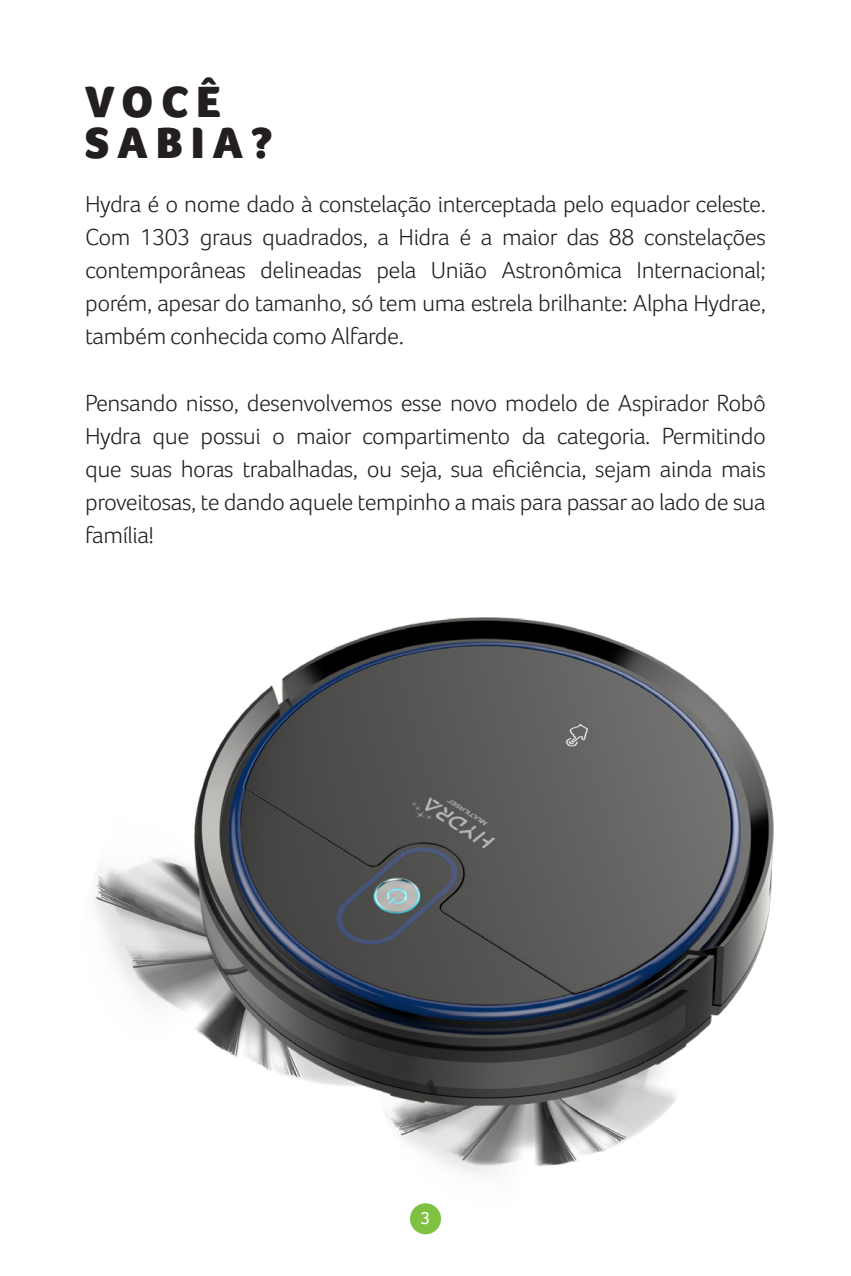
<style>
.page{position:relative;width:851px;height:1276px;background:#fff}
.page>*{position:absolute;margin:0;border:0;box-sizing:border-box;transform-origin:0 0}
.texto{font:900 45px "Foco Corp";letter-spacing:.18em;color:#231f20}
.texto-2{font:300 24px/33px "Foco Corp";letter-spacing:-.02em;color:#231f20;text-align:justify}
.t1{font:18px "Foco Corp";color:#fff}
</style>
<div class="page">
<img style="left:94px;top:617px;width:680px;height:618px">
<p class="texto" style="left:85px;top:76px;width:138px">VOCÊ</p>
<p class="texto" style="left:85px;top:117px;width:189px">SABIA?</p>
<p class="texto-2" style="left:85px;top:188px;width:682px">Hydra é o nome dado à constelação interceptada pelo equador celeste.<br>Com 1303 graus quadrados, a Hidra é a maior das 88 constelações contemporâneas delineadas pela União Astronômica Internacional; porém, apesar do tamanho, só tem uma estrela brilhante: Alpha Hydrae, também conhecida como Alfarde.</p>
<p class="texto-2" style="left:85px;top:386px;width:682px">Pensando nisso, desenvolvemos esse novo modelo de Aspirador Robô Hydra que possui o maior compartimento da categoria. Permitindo que suas horas trabalhadas, ou seja, sua eficiência, sejam ainda mais proveitosas, te dando aquele tempinho a mais para passar ao lado de sua família!</p>
<p class="t1" style="left:420px;top:1207px;width:11px">3</p>
</div>
